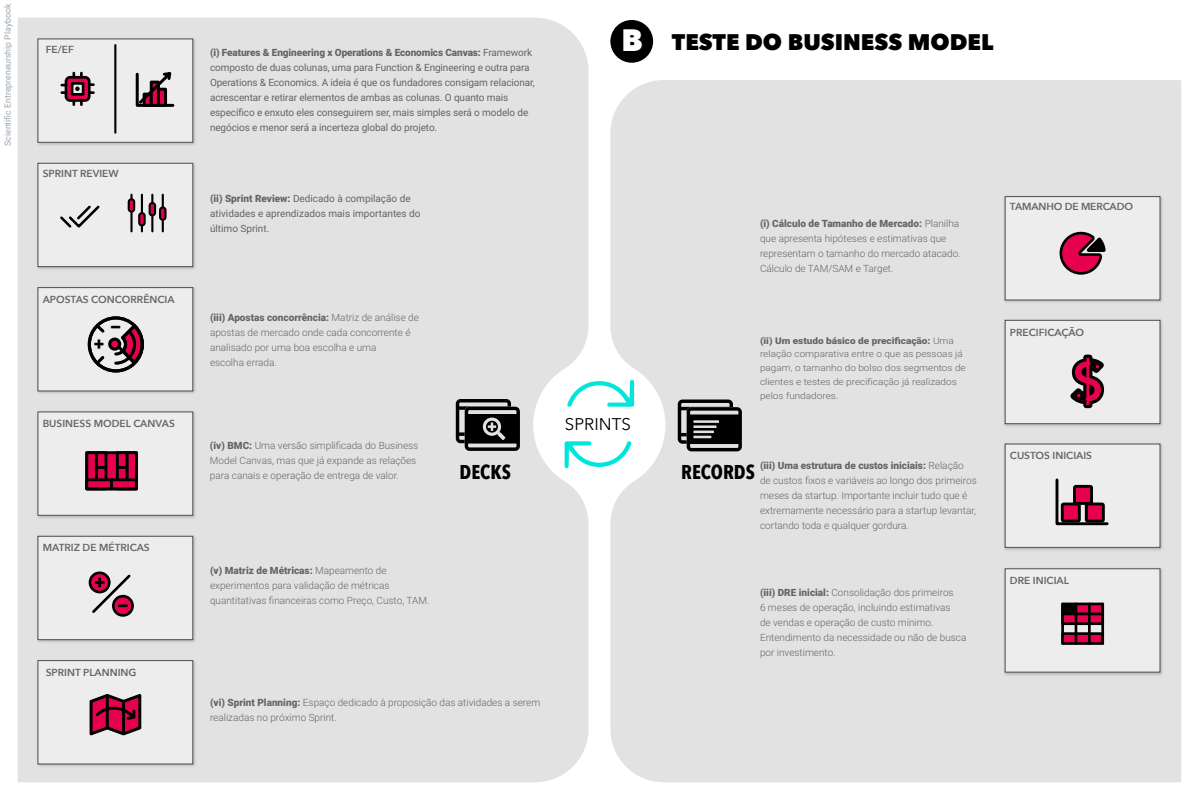
<style>
.page{position:relative;width:1200px;height:800px;background:#fff}
.page>*{position:absolute;margin:0;border:0;box-sizing:border-box;transform-origin:0 0}
.t1{font:800 22.5px "Avenir Next";color:#000}
.t2{font:700 19.94px "Avenir Next Condensed";color:#000}
.t3{font:16.88px "Avenir Next";color:#000}
.t4{font:600 10.19px "Avenir Next";color:#666}
.t5{font:300 10px/15px "Roboto";color:#646464}
.t6{font:10px/15px "Roboto";letter-spacing:-.01em;color:#646464}
.t7{font:300 9.19px/13.8px "Roboto";color:#646464;scale:1.09 1}
.t8{font:8.75px "Roboto";color:#9ea8b0}
.s1{font-weight:900}
.s2{font-size:30.81px;color:#fff}
</style>
<div class="page">
<div style="left:18px;top:18px;width:571px;height:764px;background:#e2e2e2"></div>
<div style="left:610px;top:80px;width:571px;height:702px;background:#e2e2e2"></div>
<div style="left:610px;top:20px;width:43px;height:43px;background:#000;border-radius:50%"></div>
<svg style="left:565px;top:380px;width:69px;height:88px"></svg>
<svg style="left:456px;top:399px;width:64px;height:52px;background:#4a4a4a"></svg>
<svg style="left:678px;top:400px;width:64px;height:51px;background:#4b4b4b"></svg>
<img style="left:34px;top:657px;width:165px;height:113px">
<div style="left:38px;top:661px;width:155px;height:103px;background:#ededed"></div>
<div style="left:37px;top:660px;width:156px;height:104px;border:1px solid #4d4d4d"></div>
<svg style="left:89px;top:694px;width:53px;height:42px;background:#93284c"></svg>
<img style="left:34px;top:160px;width:165px;height:112px">
<div style="left:38px;top:163px;width:155px;height:104px;background:#ededed"></div>
<div style="left:37px;top:163px;width:156px;height:104px;border:1px solid #4d4d4d"></div>
<svg style="left:60px;top:205px;width:40px;height:23px"></svg>
<hr style="left:162px;top:195px;width:2px;height:36px;background:#000">
<hr style="left:151px;top:195px;width:2px;height:36px;background:#000">
<hr style="left:141px;top:195px;width:2px;height:36px;background:#000">
<hr style="left:130px;top:195px;width:3px;height:36px;background:#000">
<div style="left:129px;top:199px;width:5px;height:13px;background:#e7004d;border-radius:3px"></div>
<div style="left:128px;top:198px;width:7px;height:15px;border:2px solid #000;border-radius:3px"></div>
<div style="left:139px;top:213px;width:6px;height:12px;background:#e7004d;border-radius:3px"></div>
<div style="left:138px;top:212px;width:8px;height:14px;border:2px solid #000;border-radius:3px"></div>
<div style="left:150px;top:203px;width:5px;height:12px;background:#e7004d;border-radius:3px"></div>
<div style="left:149px;top:202px;width:7px;height:14px;border:2px solid #000;border-radius:3px"></div>
<div style="left:160px;top:207px;width:5px;height:13px;background:#e7004d;border-radius:3px"></div>
<div style="left:159px;top:206px;width:8px;height:15px;border:2px solid #000;border-radius:3px"></div>
<img style="left:34px;top:285px;width:165px;height:112px">
<div style="left:38px;top:288px;width:155px;height:103px;background:#ededed"></div>
<div style="left:37px;top:287px;width:156px;height:104px;border:1px solid #4d4d4d"></div>
<div style="left:88px;top:316px;width:56px;height:56px;border:3px solid #000;border-radius:50%"></div>
<img style="left:34px;top:409px;width:165px;height:112px">
<div style="left:38px;top:412px;width:155px;height:103px;background:#ededed"></div>
<div style="left:37px;top:412px;width:156px;height:104px;border:1px solid #4d4d4d"></div>
<img style="left:1002px;top:194px;width:164px;height:112px">
<div style="left:1005px;top:197px;width:155px;height:103px;background:#ededed"></div>
<div style="left:1005px;top:196px;width:155px;height:104px;border:1px solid #4d4d4d"></div>
<svg style="left:1059px;top:232px;width:47px;height:43px"></svg>
<img style="left:1002px;top:317px;width:164px;height:112px">
<div style="left:1005px;top:320px;width:155px;height:104px;background:#ededed"></div>
<div style="left:1005px;top:320px;width:155px;height:104px;border:1px solid #4d4d4d"></div>
<svg style="left:1070px;top:355px;width:34px;height:53px"></svg>
<img style="left:1002px;top:441px;width:164px;height:112px">
<div style="left:1005px;top:444px;width:155px;height:103px;background:#ededed"></div>
<div style="left:1005px;top:444px;width:155px;height:104px;border:1px solid #4d4d4d"></div>
<svg style="left:1055px;top:478px;width:54px;height:48px"></svg>
<img style="left:1002px;top:566px;width:164px;height:112px">
<div style="left:1005px;top:569px;width:155px;height:103px;background:#ededed"></div>
<div style="left:1005px;top:568px;width:155px;height:105px;border:1px solid #4d4d4d"></div>
<div style="left:1063px;top:634px;width:40px;height:10px;background:#e7004d"></div>
<div style="left:1061px;top:632px;width:43px;height:13px;border:3px solid #000"></div>
<div style="left:1063px;top:614px;width:40px;height:10px;background:#e7004d"></div>
<div style="left:1061px;top:612px;width:43px;height:13px;border:3px solid #000"></div>
<div style="left:1063px;top:604px;width:40px;height:10px;background:#e7004d"></div>
<div style="left:1061px;top:603px;width:43px;height:12px;border:3px solid #000"></div>
<hr style="left:1088px;top:604px;width:3px;height:40px;background:#000">
<hr style="left:1101px;top:604px;width:3px;height:40px;background:#000">
<hr style="left:1061px;top:604px;width:3px;height:40px;background:#000">
<hr style="left:1075px;top:604px;width:2px;height:40px;background:#000">
<div style="left:1063px;top:604px;width:13px;height:9px;background:#000"></div>
<img style="left:34px;top:533px;width:165px;height:112px">
<div style="left:38px;top:536px;width:155px;height:104px;background:#ededed"></div>
<div style="left:37px;top:536px;width:156px;height:104px;border:1px solid #4d4d4d"></div>
<svg style="left:89px;top:571px;width:45px;height:46px"></svg>
<img style="left:34px;top:36px;width:165px;height:112px">
<div style="left:38px;top:39px;width:155px;height:103px;background:#ededed"></div>
<div style="left:37px;top:39px;width:156px;height:104px;border:1px solid #4d4d4d"></div>
<hr style="left:114px;top:45px;width:2px;height:88px;background:#000">
<svg style="left:62px;top:73px;width:31px;height:32px"></svg>
<svg style="left:135px;top:72px;width:40px;height:35px"></svg>
<svg style="left:18px;top:321px;width:127px;height:175px"></svg>
<p class="t8" style="left:2px;top:146px;width:144px;rotate:-90deg">Scientific Entrepreneurship Playbook</p>
<p class="t4" style="left:46px;top:41px;width:30px">FE/EF</p>
<p class="t6" style="left:210px;top:45px;width:326px"><span class="s1">(i) Features &amp; Engineering x Operations &amp; Economics Canvas:</span> Framework composto de duas colunas, uma para Function &amp; Engineering e outra para Operations &amp; Economics. A ideia é que os fundadores consigam relacionar, acrescentar e retirar elementos de ambas as colunas. O quanto mais específico e enxuto eles conseguirem ser, mais simples será o modelo de negócios e menor será a incerteza global do projeto.</p>
<p class="t4" style="left:43px;top:165px;width:78px">SPRINT REVIEW</p>
<p class="t4" style="left:43px;top:291px;width:133px">APOSTAS CONCORRÊNCIA</p>
<p class="t4" style="left:43px;top:415px;width:134px">BUSINESS MODEL CANVAS</p>
<p class="t6" style="left:210px;top:191px;width:212px"><span class="s1">(ii) Sprint Review:</span> Dedicado à compilação de atividades e aprendizados mais importantes do último Sprint.</p>
<p class="t5" style="left:210px;top:310px;width:211px"><span class="s1">(iii) Apostas concorrência:</span> Matriz de análise de apostas de mercado onde cada concorrente é analisado por uma boa escolha e uma<br>escolha errada.</p>
<h1 class="t1" style="left:622px;top:28px;width:373px"><span class="s2">B</span> TESTE DO BUSINESS MODEL</h1>
<p class="t5" style="left:760px;top:216px;width:202px"><span class="s1">(i) Cálculo de Tamanho de Mercado:</span> Planilha que apresenta hipóteses e estimativas que representam o tamanho do mercado atacado.<br>Cálculo de TAM/SAM e Target.</p>
<h3 class="t3" style="left:565px;top:410px;width:67px">SPRINTS</h3>
<p class="t7" style="left:760px;top:333px;width:190px"><span class="s1">(ii) Um estudo básico de precificação:</span> Uma relação comparativa entre o que as pessoas já pagam, o tamanho do bolso dos segmentos de clientes e testes de precificação já realizados pelos fundadores.</p>
<p class="t4" style="left:43px;top:539px;width:109px">MATRIZ DE MÉTRICAS</p>
<p class="t4" style="left:46px;top:663px;width:92px">SPRINT PLANNING</p>
<p class="t5" style="left:210px;top:437px;width:210px"><span class="s1">(iv) BMC:</span> Uma versão simplificada do Business<br>Model Canvas, mas que já expande as relações para canais e operação de entrega de valor.</p>
<p class="t5" style="left:210px;top:562px;width:221px"><span class="s1">(v) Matriz de Métricas:</span> Mapeamento de experimentos para validação de métricas quantitativas financeiras como Preço, Custo, TAM.</p>
<p class="t5" style="left:760px;top:457px;width:218px"><span class="s1">(iii) Uma estrutura de custos iniciais:</span> Relação de custos fixos e variáveis ao longo dos primeiros meses da startup. Importante incluir tudo que é extremamente necessário para a startup levantar, cortando toda e qualquer gordura.</p>
<h2 class="t2" style="left:460px;top:460px;width:53px">DECKS</h2>
<h2 class="t2" style="left:681px;top:460px;width:75px">RECORDS</h2>
<p class="t5" style="left:760px;top:584px;width:208px"><span class="s1">(iii) DRE inicial:</span> Consolidação dos primeiros<br>6 meses de operação, incluindo estimativas<br>de vendas e operação de custo mínimo.<br>Entendimento da necessidade ou não de busca por investimento.</p>
<p class="t5" style="left:210px;top:694px;width:332px"><span class="s1">(vi) Sprint Planning:</span> Espaço dedicado à proposição das atividades a serem realizadas no próximo Sprint.</p>
<p class="t4" style="left:1010px;top:198px;width:125px">TAMANHO DE MERCADO</p>
<p class="t4" style="left:1010px;top:323px;width:76px">PRECIFICAÇÃO</p>
<p class="t4" style="left:1010px;top:447px;width:84px">CUSTOS INICIAIS</p>
<p class="t4" style="left:1010px;top:572px;width:61px">DRE INICIAL</p>
</div>
